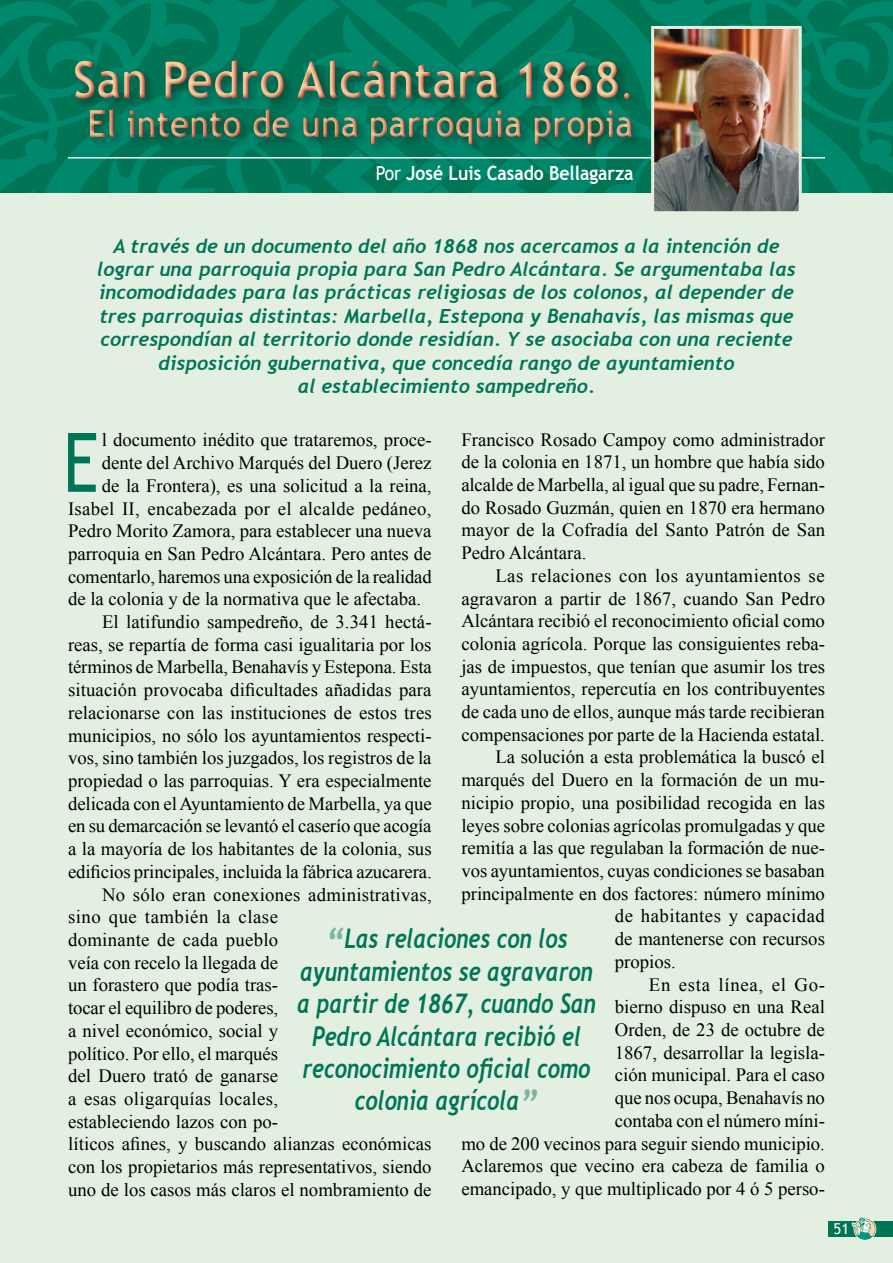
<style>
.page{position:relative;width:893px;height:1263px;background:#fff}
.page>*{position:absolute;margin:0;border:0;box-sizing:border-box;transform-origin:0 0}
.t1{font:82.2px "Trebuchet MS";color:#007556;scale:.8 1}
.t2{font:700 51px "Trebuchet MS";color:#fcd6a4;scale:.9 1}
.t3{font:700 37.5px "Trebuchet MS";color:#fcd6a4;scale:.9 1}
.t4{font:italic 700 27px/32.4px "Trebuchet";color:#007556;text-align:center;scale:.8 1}
.t5{font:italic 700 19.5px/23.4px "Trebuchet";color:#007556;text-align:center}
.t6{font:700 19.5px "Trebuchet MS";color:#fff;scale:.9 1}
.t7{font:18.75px/22.6px "Times New Roman";color:#000;text-align:justify}
.t8{font:18.75px "Times New Roman";letter-spacing:.025em;color:#000}
.t9{font:15px "Trebuchet MS";color:#fff}
.s1{font-size:37.5px}
.s2{font-weight:400}
.s3{font-size:40.5px;color:#7cb4a1}
</style>
<div class="page">
<div style="left:0;top:193px;width:893px;height:1070px;background:#e2efe1"></div>
<div style="left:828px;top:1221px;width:65px;height:16px;background:#007556"></div>
<svg style="left:852px;top:1216px;width:24px;height:24px"></svg>
<svg style="left:0;top:0;width:893px;height:212px;background:#31826a"></svg>
<h2 class="t2" style="left:73px;top:48px;width:624px">San Pedro Alcántara 1868<span class="s1">.</span></h2>
<h3 class="t3" style="left:87px;top:101px;width:608px">El intento de una parroquia propia</h3>
<p class="t6" style="left:376px;top:161px;width:288px"><span class="s2">Por</span> José Luis Casado Bellagarza</p>
<p class="t5" style="left:97px;top:234px;width:700px">A través de un documento del año 1868 nos acercamos a la intención de lograr una parroquia propia para San Pedro Alcántara. Se argumentaba las incomodidades para las prácticas religiosas de los colonos, al depender de tres parroquias distintas: Marbella, Estepona y Benahavís, las mismas que correspondían al territorio donde residían. Y se asociaba con una reciente disposición gubernativa, que concedía rango de ayuntamiento</p>
<p class="t5" style="left:298px;top:374px;width:299px">al establecimiento sampedreño.</p>
<p class="t7" style="left:461px;top:428px;width:365px">Francisco Rosado Campoy como administrador de la colonia en 1871, un hombre que había sido alcalde de Marbella, al igual que su padre, Fernan&shy;do Rosado Guzmán, quien en 1870 era hermano mayor de la Cofradía del Santo Patrón de San Pedro Alcántara.</p>
<p class="t7" style="left:461px;top:564px;width:365px;text-indent:34px">Las relaciones con los ayuntamientos se agravaron a partir de 1867, cuando San Pedro Alcántara recibió el reconocimiento oficial como colonia agrícola. Porque las consiguientes reba&shy;jas de impuestos, que tenían que asumir los tres ayuntamientos, repercutía en los contribuyentes de cada uno de ellos, aunque más tarde recibieran compensaciones por parte de la Hacienda estatal.</p>
<p class="t7" style="left:495px;top:746px;width:331px">La solución a esta problemática la buscó el</p>
<p class="t7" style="left:461px;top:768px;width:365px">marqués del Duero en la formación de un mu-</p>
<p class="t7" style="left:461px;top:791px;width:365px">nicipio propio, una posibilidad recogida en las</p>
<p class="t7" style="left:461px;top:814px;width:365px">leyes sobre colonias agrícolas promulgadas y que</p>
<p class="t7" style="left:461px;top:836px;width:365px">remitía a las que regulaban la formación de nue-</p>
<p class="t7" style="left:461px;top:859px;width:365px">vos ayuntamientos, cuyas condiciones se basaban</p>
<p class="t7" style="left:461px;top:882px;width:365px">principalmente en dos factores: número mínimo</p>
<p class="t8" style="left:615px;top:903px;width:211px">de habitantes y capacidad</p>
<p class="t7" style="left:615px;top:927px;width:212px">de mantenerse con recursos</p>
<p class="t7" style="left:615px;top:950px;width:62px">propios.</p>
<p class="t7" style="left:461px;top:973px;width:365px;text-align:right">En esta línea, el Go-<br>bierno dispuso en una Real<br>Orden, de 23 de octubre de<br>1867, desarrollar la legisla-<br>ción municipal. Para el caso<br>que nos ocupa, Benahavís no<br>contaba con el número míni-<br>mo de 200 vecinos para seguir siendo municipio.<br>Aclaremos que vecino era cabeza de familia o emancipado, y que multiplicado por 4 ó 5 perso-</p>
<p class="t1" style="left:63px;top:414px;width:46px">E</p>
<p class="t7" style="left:102px;top:428px;width:331px">l documento inédito que trataremos, proce-</p>
<p class="t7" style="left:102px;top:451px;width:331px">dente del Archivo Marqués del Duero (Jerez</p>
<p class="t7" style="left:102px;top:474px;width:331px">de la Frontera), es una solicitud a la reina,</p>
<p class="t7" style="left:68px;top:497px;width:365px">Isabel II, encabezada por el alcalde pedáneo,</p>
<p class="t7" style="left:68px;top:519px;width:365px">Pedro Morito Zamora, para establecer una nueva</p>
<p class="t7" style="left:68px;top:542px;width:365px">parroquia en San Pedro Alcántara. Pero antes de</p>
<p class="t7" style="left:68px;top:565px;width:365px">comentarlo, haremos una exposición de la realidad</p>
<p class="t7" style="left:68px;top:587px;width:355px">de la colonia y de la normativa que le afectaba.</p>
<p class="t7" style="left:68px;top:610px;width:365px;text-indent:34px">El latifundio sampedreño, de 3.341 hectá&shy;reas, se repartía de forma casi igualitaria por los términos de Marbella, Benahavís y Estepona. Esta situación provocaba dificultades añadidas para relacionarse con las instituciones de estos tres municipios, no sólo los ayuntamientos respecti&shy;vos, sino también los juzgados, los registros de la propiedad o las parroquias. Y era especialmente delicada con el Ayuntamiento de Marbella, ya que en su demarcación se levantó el caserío que acogía a la mayoría de los habitantes de la colonia, sus edificios principales, incluida la fábrica azucarera.</p>
<p class="t7" style="left:68px;top:883px;width:365px;text-align:left;text-indent:34px">No sólo eran conexiones administrativas, sino que también la clase<br>dominante de cada pueblo<br>veía con recelo la llegada de<br>un forastero que podía tras-<br>tocar el equilibro de poderes,<br>a nivel económico, social y<br>político. Por ello, el marqués<br>del Duero trató de ganarse<br>a esas oligarquías locales,<br>estableciendo lazos con po-<br>líticos afines, y buscando alianzas económicas con los propietarios más representativos, siendo uno de los casos más claros el nombramiento de</p>
<p class="t4" style="left:297px;top:923px;width:375px"><span class="s3">“</span>Las relaciones con los ayuntamientos se agravaron a partir de 1867, cuando San<br>Pedro Alcántara recibió el reconocimiento oficial como colonia agrícola<span class="s3">”</span></p>
<p class="t9" style="left:833px;top:1220px;width:17px">51</p>
</div>
